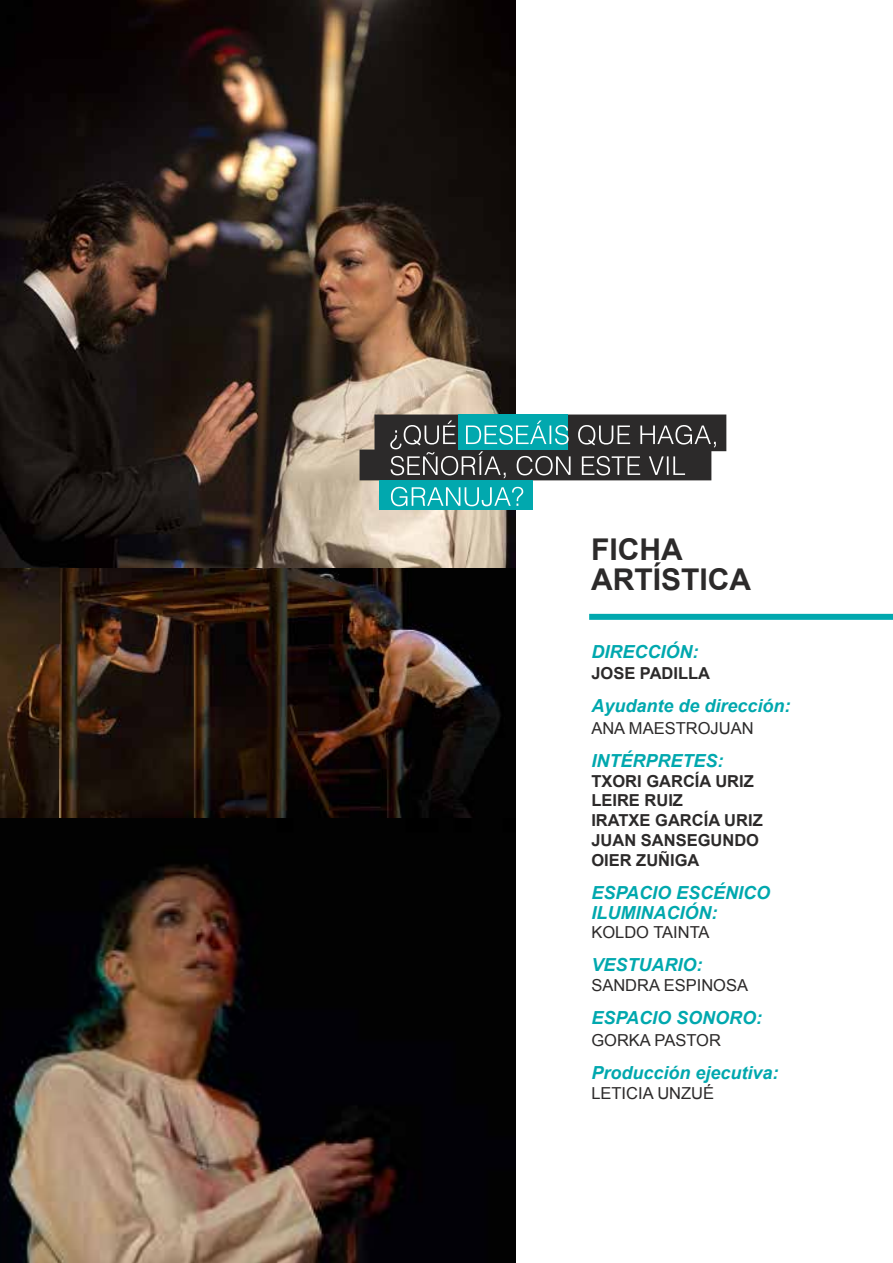
<style>
.page{position:relative;width:893px;height:1263px;background:#fff}
.page>*{position:absolute;margin:0;border:0;box-sizing:border-box;transform-origin:0 0}
.t1{font:700 30px/30px "Arial";color:#2c2a2a}
.t2{font:italic 700 18px/19.8px "Arial";color:#01a8ae}
.t3{font:700 16.5px/19.8px "Arial";color:#2c2a2a}
.t4{font:16.5px "Arial";color:#2c2a2a}
</style>
<div class="page">
<img style="left:0;top:567px;width:516px;height:251px">
<img style="left:0;top:0;width:516px;height:567px">
<img style="left:0;top:818px;width:516px;height:445px">
<hr style="left:0;top:432px;width:1px;height:183px;background:#01a8ae">
<div style="left:589px;top:614px;width:304px;height:6px;background:#01a8ae"></div>
<div style="left:360px;top:449px;width:351px;height:31px;background:#2c2a2a"></div>
<div style="left:379px;top:481px;width:154px;height:29px;background:#01a8ae"></div>
<div style="left:374px;top:414px;width:352px;height:37px;background:#2c2a2a;border:2px solid #2c2a2a"></div>
<div style="left:458px;top:415px;width:110px;height:35px;background:#01a8ae"></div>
<svg style="left:391px;top:487px;width:132px;height:19px"></svg>
<svg style="left:390px;top:420px;width:326px;height:58px"></svg>
<h1 class="t1" style="left:591px;top:535px;width:161px">FICHA<br>ARTÍSTICA</h1>
<p class="t2" style="left:591px;top:642px;width:108px">DIRECCIÓN:</p>
<p class="t3" style="left:591px;top:664px;width:120px">JOSE PADILLA</p>
<p class="t2" style="left:591px;top:697px;width:201px">Ayudante de dirección:</p>
<p class="t4" style="left:591px;top:717px;width:164px">ANA MAESTROJUAN</p>
<p class="t2" style="left:591px;top:751px;width:134px">INTÉRPRETES:</p>
<p class="t3" style="left:591px;top:771px;width:173px">TXORI GARCÍA URIZ<br>LEIRE RUIZ<br>IRATXE GARCÍA URIZ<br>JUAN SANSEGUNDO<br>OIER ZUÑIGA</p>
<p class="t2" style="left:591px;top:883px;width:180px">ESPACIO ESCÉNICO<br>ILUMINACIÓN:</p>
<p class="t4" style="left:591px;top:922px;width:120px">KOLDO TAINTA</p>
<p class="t2" style="left:591px;top:956px;width:113px">VESTUARIO:</p>
<p class="t4" style="left:591px;top:974px;width:158px">SANDRA ESPINOSA</p>
<p class="t2" style="left:591px;top:1009px;width:172px">ESPACIO SONORO:</p>
<p class="t4" style="left:591px;top:1029px;width:131px">GORKA PASTOR</p>
<p class="t2" style="left:591px;top:1063px;width:189px">Producción ejecutiva:</p>
<p class="t4" style="left:591px;top:1082px;width:124px">LETICIA UNZUÉ</p>
</div>
